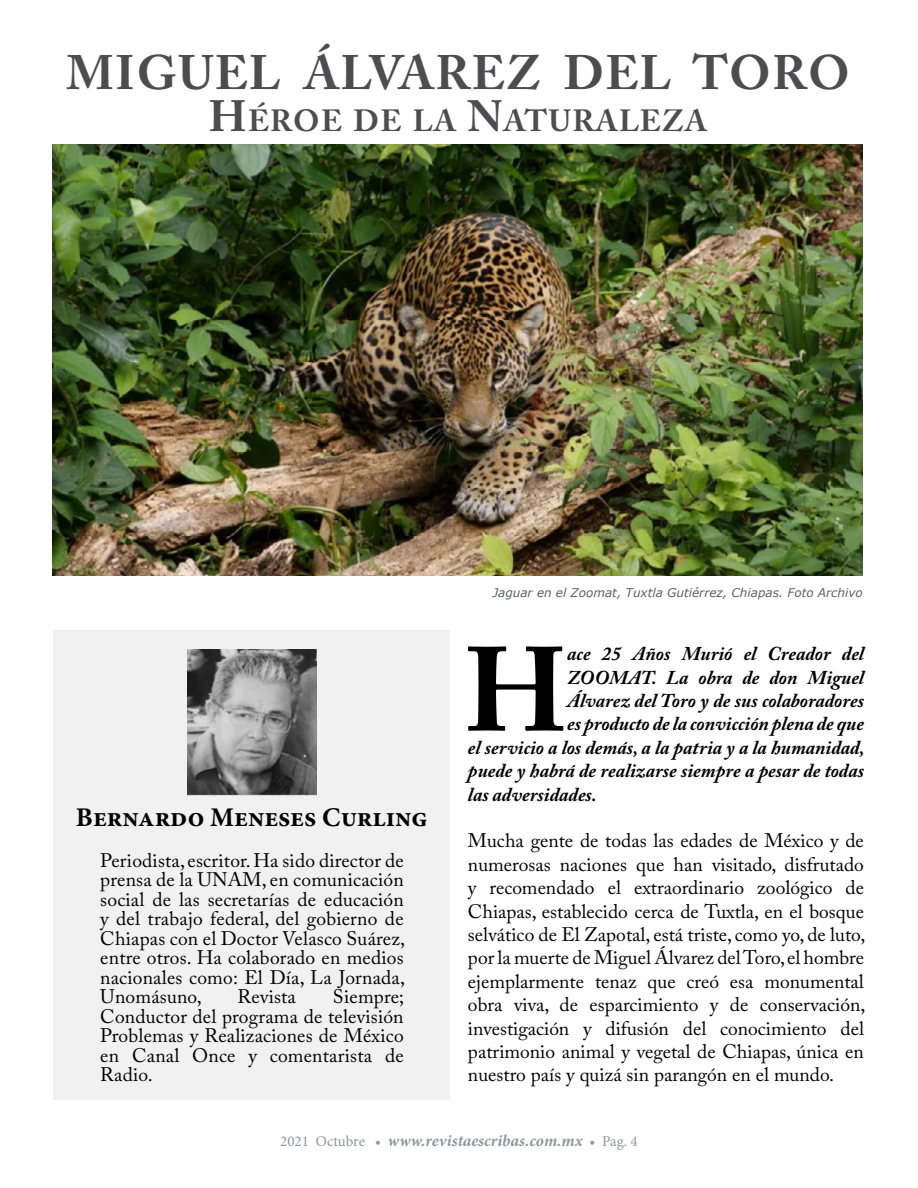
<style>
.page{position:relative;width:918px;height:1188px;background:#fff}
.page>*{position:absolute;margin:0;border:0;box-sizing:border-box;transform-origin:0 0}
.t1{font:700 118.2px "Adobe Caslon Pro";color:#000}
.t2{font:700 48px "Adobe Caslon Pro";letter-spacing:.025em;color:#4d4d4f}
.t3{font:700 30.45px "Adobe Caslon Pro";letter-spacing:.04em;color:#4d4d4f}
.t4{font:700 27px "Minion Pro";color:#000}
.t5{font:19.5px/19.5px "Adobe Caslon Pro";letter-spacing:.005em;color:#000;text-align:justify}
.t6{font:italic 700 19.5px "Adobe Caslon Pro";color:#000}
.t7{font:italic 700 16.5px "Minion Pro";letter-spacing:.005em;color:#939598}
.t8{font:italic 12px "Verdana";color:#5f6062}
.s1{font-size:43.5px}
.s2{font-weight:400;font-style:normal;font-size:15px}
</style>
<div class="page">
<div style="left:53px;top:630px;width:397px;height:469px;background:#f1f1f2"></div>
<img style="left:53px;top:145px;width:810px;height:431px">
<img style="left:187px;top:649px;width:130px;height:147px">
<h2 class="t2" style="left:66px;top:45px;width:83px">MIGUEL</h2>
<h2 class="t2" style="left:304px;top:45px;width:69px">ÁLVA</h2>
<h2 class="t2" style="left:436px;top:45px;width:165px">REZ DEL</h2>
<h2 class="t2" style="left:693px;top:45px;width:159px">TORO</h2>
<h3 class="t3" style="left:209px;top:103px;width:500px"><span class="s1">H</span>ÉRO E DE LA <span class="s1">N</span>ATURALEZA</h3>
<h3 class="t4" style="left:76px;top:798px;width:353px">Bernardo Meneses Curling</h3>
<p class="t5" style="left:100px;top:850px;width:306px">Periodista, escritor. Ha sido director de prensa de la UNAM, en comunicación social de las secretarías de educación y del trabajo federal, del gobierno de Chiapas con el Doctor Velasco Suárez, entre otros. Ha colaborado en medios nacionales como: El Día, La Jornada, Unomásuno,</p>
<p class="t5" style="left:100px;top:987px;width:305px;text-indent:233px">Siempre; Conductor del programa de televisión Problemas y Realizaciones de México en Canal Once y comentarista de Radio.</p>
<p class="t5" style="left:238px;top:987px;width:60px">Revista</p>
<p class="t8" style="left:493px;top:584px;width:372px">Jaguar en el Zoomat, Tuxtla Gutiérrez, Chiapas. Foto Archivo</p>
<h1 class="t1" style="left:464px;top:621px;width:104px">H</h1>
<p class="t6" style="left:567px;top:642px;width:298px">ace 25 Años Murió el Creador del</p>
<p class="t6" style="left:567px;top:666px;width:298px">ZOOMAT. La obra de don Miguel</p>
<p class="t6" style="left:567px;top:689px;width:298px">Álvarez del Toro y de sus colaboradores</p>
<p class="t6" style="left:567px;top:712px;width:298px">es producto de la convicción plena de que</p>
<p class="t6" style="left:468px;top:736px;width:398px">el servicio a los demás, a la patria y a la humanidad,</p>
<p class="t6" style="left:468px;top:759px;width:398px">puede y habrá de realizarse siempre a pesar de todas</p>
<p class="t6" style="left:468px;top:783px;width:130px">las adversidades.</p>
<p class="t5" style="left:468px;top:829px;width:399px;line-height:23.4px">Mucha gente de todas las edades de México y de numerosas naciones que han visitado, disfrutado y recomendado el extraordinario zoológico de Chiapas, establecido cerca de Tuxtla, en el bosque selvático de El Zapotal, está triste, como yo, de luto, por la muerte de Miguel Álvarez del Toro, el hombre ejemplarmente tenaz que creó esa monumental obra viva, de esparcimiento y de conservación, investigación y difusión del conocimiento del patrimonio animal y vegetal de Chiapas, única en nuestro país y quizá sin parangón en el mundo.</p>
<p class="t7" style="left:280px;top:1129px;width:359px"><span class="s2">2021 Octubre •</span> www.revistaescribas.com.mx <span class="s2">• Pag. 4</span></p>
</div>
